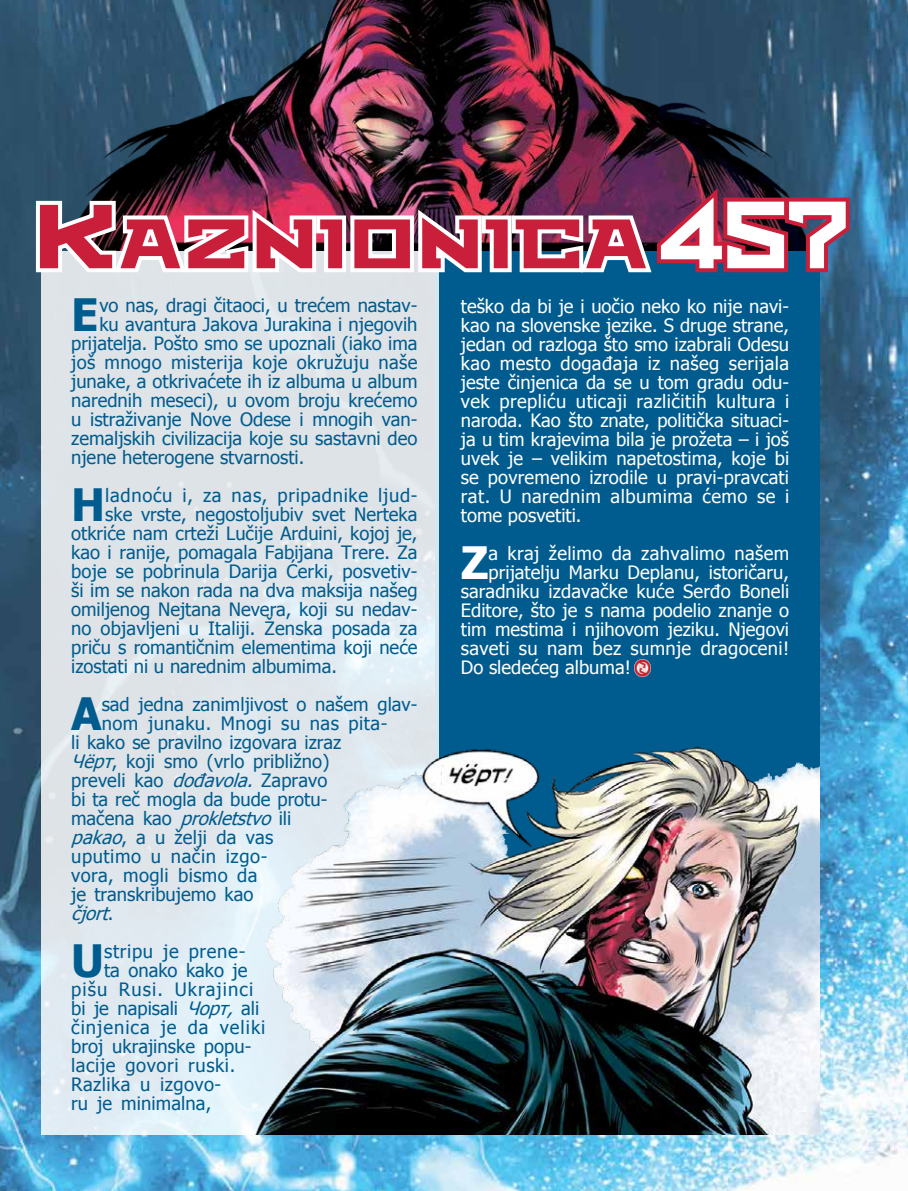
<style>
.page{position:relative;width:908px;height:1191px;background:#fff}
.page>*{position:absolute;margin:0;border:0;box-sizing:border-box;transform-origin:0 0}
.t1{font:69.6px "Metro";letter-spacing:.07em;color:#ca1f3a;scale:.77 1}
.t2{font:700 44.6px "Tahoma";color:#005c8e}
.t3{font:700 44.6px "Tahoma";color:#fff}
.t4{font:18.4px "Tahoma";color:#005c8e}
.t5{font:18.4px/19px "Tahoma";letter-spacing:.005em;color:#fff;text-align:justify}
.t6{font:18.4px "Tahoma";letter-spacing:.02em;color:#005c8e}
.t7{font:18.4px "Tahoma";letter-spacing:.025em;color:#005c8e}
.t8{font:18.4px "Tahoma";letter-spacing:.03em;color:#005c8e}
.t9{font:18.4px "Tahoma";letter-spacing:.04em;color:#005c8e}
.t10{font:18.4px "Tahoma";letter-spacing:.055em;color:#005c8e}
.t11{font:18.4px "Tahoma";letter-spacing:.06em;color:#005c8e}
.t12{font:18.4px "Tahoma";letter-spacing:.035em;color:#005c8e}
.t13{font:italic 18.4px "Tahoma";color:#005c8e}
.s1{font-size:90.4px}
.s2{font-size:95.2px;color:#fff}
.s3{font-style:italic}
.s4{font-style:normal}
</style>
<div class="page">
<img style="left:0;top:0;width:907px;height:1191px">
<div style="left:435px;top:251px;width:384px;height:883px;background:#005c8e"></div>
<div style="left:41px;top:251px;width:397px;height:883px;background:linear-gradient(to bottom,#dee2e5,#e1ecf3)"></div>
<img style="left:634px;top:659px;width:16px;height:17px">
<img style="left:77px;top:0;width:730px;height:179px">
<img style="left:32px;top:179px;width:821px;height:97px">
<img style="left:216px;top:739px;width:603px;height:395px">
<h1 class="t1" style="left:34px;top:196px;width:1057px"><span class="s1">K</span>AZNIONICA <span class="s2">457</span></h1>
<h2 class="t2" style="left:71px;top:283px;width:29px">E</h2>
<p class="t4" style="left:99px;top:293px;width:319px">vo nas, dragi čitaoci, u trećem nastav-</p>
<p class="t4" style="left:99px;top:312px;width:319px">ku avantura Jakova Jurakina i njegovih</p>
<p class="t4" style="left:71px;top:331px;width:347px">prijatelja. Pošto smo se upoznali (iako ima</p>
<p class="t6" style="left:71px;top:350px;width:347px">još mnogo misterija koje okružuju naše</p>
<p class="t4" style="left:71px;top:369px;width:348px">junake, a otkrivaćete ih iz albuma u album</p>
<p class="t4" style="left:71px;top:388px;width:347px">narednih meseci), u ovom broju krećemo</p>
<p class="t4" style="left:71px;top:407px;width:348px">u istraživanje Nove Odese i mnogih van-</p>
<p class="t4" style="left:71px;top:426px;width:347px">zemaljskih civilizacija koje su sastavni deo</p>
<p class="t4" style="left:71px;top:445px;width:234px">njene heterogene stvarnosti.</p>
<h2 class="t2" style="left:71px;top:473px;width:36px">H</h2>
<p class="t9" style="left:105px;top:483px;width:313px">ladnoću i, za nas, pripadnike ljud-</p>
<p class="t4" style="left:105px;top:502px;width:313px">ske vrste, negostoljubiv svet Nerteka</p>
<p class="t4" style="left:71px;top:521px;width:347px">otkriće nam crteži Lučije Arduini, kojoj je,</p>
<p class="t4" style="left:71px;top:540px;width:348px">kao i ranije, pomagala Fabijana Trere. Za</p>
<p class="t4" style="left:71px;top:559px;width:347px">boje se pobrinula Darija Ćerki, posvetiv-</p>
<p class="t4" style="left:71px;top:578px;width:348px">ši im se nakon rada na dva maksija našeg</p>
<p class="t4" style="left:71px;top:597px;width:347px">omiljenog Nejtana Nevera, koji su nedav-</p>
<p class="t4" style="left:71px;top:616px;width:348px">no objavljeni u Italiji. Ženska posada za</p>
<p class="t4" style="left:71px;top:635px;width:347px">priču s romantičnim elementima koji neće</p>
<p class="t4" style="left:71px;top:654px;width:267px">izostati ni u narednim albumima.</p>
<h2 class="t2" style="left:71px;top:682px;width:32px">A</h2>
<p class="t4" style="left:102px;top:692px;width:317px">sad jedna zanimljivost o našem glav-</p>
<p class="t7" style="left:102px;top:711px;width:287px">nom junaku. Mnogi su nas pita-</p>
<p class="t4" style="left:71px;top:730px;width:271px">li kako se pravilno izgovara izraz</p>
<p class="t4" style="left:71px;top:749px;width:259px"><span class="s3">Чёрт</span>, koji smo (vrlo približno)</p>
<p class="t4" style="left:71px;top:768px;width:258px">preveli kao <span class="s3">dođavola.</span> Zapravo</p>
<p class="t4" style="left:71px;top:787px;width:257px">bi ta reč mogla da bude protu-</p>
<p class="t4" style="left:71px;top:806px;width:222px">m a č e n a k a o <span class="s3">prokletstvo</span> i l i</p>
<p class="t4" style="left:71px;top:825px;width:204px"><span class="s3">pakao</span>, a u želji da vas</p>
<p class="t8" style="left:71px;top:844px;width:197px">uputimo u način izgo-</p>
<p class="t6" style="left:71px;top:863px;width:188px">vora, mogli bismo da</p>
<p class="t4" style="left:71px;top:882px;width:183px">je transkribujemo kao</p>
<p class="t13" style="left:71px;top:901px;width:45px">čjort<span class="s4">.</span></p>
<h2 class="t2" style="left:71px;top:929px;width:34px">U</h2>
<p class="t12" style="left:104px;top:939px;width:143px">stripu je prene-</p>
<p class="t4" style="left:104px;top:958px;width:145px">ta onako kako je</p>
<p class="t11" style="left:71px;top:977px;width:184px">pišu Rusi. Ukrajinci</p>
<p class="t4" style="left:71px;top:996px;width:190px">bi je napisali <span class="s3">Чорт,</span> ali</p>
<p class="t10" style="left:71px;top:1015px;width:195px">činjenica je da veliki</p>
<p class="t4" style="left:71px;top:1034px;width:181px">broj ukrajinske popu-</p>
<p class="t8" style="left:71px;top:1053px;width:165px">lacije govori ruski.</p>
<p class="t7" style="left:71px;top:1072px;width:151px">Razlika u izgovo-</p>
<p class="t4" style="left:71px;top:1091px;width:142px">ru je minimalna,</p>
<p class="t5" style="left:460px;top:296px;width:330px">teško da bi je i uočio neko ko nije navi&shy;kao na slovenske jezike. S druge strane, jedan od razloga što smo izabrali Odesu kao mesto događaja iz našeg serijala jeste činjenica da se u tom gradu odu&shy;vek prepliću uticaji različitih kultura i naroda. Kao što znate, politička situaci&shy;ja u tim krajevima bila je prožeta – i još uvek je – velikim napetostima, koje bi se povremeno izrodile u pravi-pravcati rat. U narednim albumima ćemo se i tome posvetiti.</p>
<h2 class="t3" style="left:460px;top:532px;width:29px">Z</h2>
<p class="t5" style="left:488px;top:543px;width:302px">a kraj želimo da zahvalimo našem</p>
<p class="t5" style="left:488px;top:562px;width:302px">prijatelju Marku Deplanu, istoričaru,</p>
<p class="t5" style="left:460px;top:581px;width:330px">saradniku izdavačke kuće Serđo Boneli</p>
<p class="t5" style="left:460px;top:600px;width:329px">Editore, što je s nama podelio znanje o</p>
<p class="t5" style="left:460px;top:619px;width:330px">tim mestima i njihovom jeziku. Njegovi</p>
<p class="t5" style="left:460px;top:638px;width:329px">saveti su nam bez sumnje dragoceni!</p>
<p class="t5" style="left:460px;top:657px;width:171px">Do sledećeg albuma!</p>
</div>
